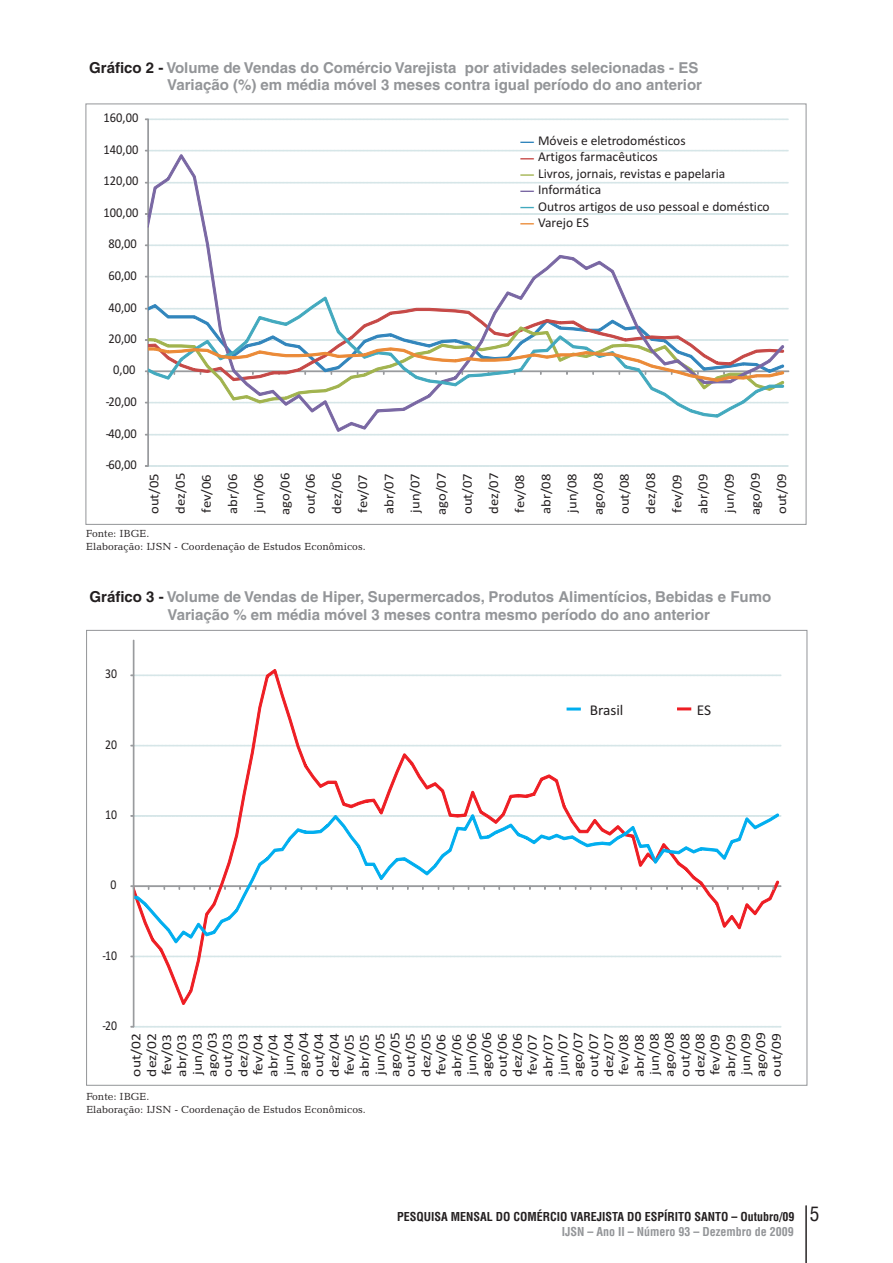
<style>
.page{position:relative;width:893px;height:1263px;background:#fff}
.page>*{position:absolute;margin:0;border:0;box-sizing:border-box;transform-origin:0 0}
.t1{font:700 15px/17.9px "Helvetica LT";color:#939598;text-align:right}
.t2{font:15px "Calibri";color:#231f20}
.t3{font:13.5px "Calibri";color:#231f20;scale:1.14 1}
.t4{font:13.5px/26.1px "Calibri";color:#231f20;text-align:justify;scale:1.08 1}
.t5{font:13.5px/16.2px "Calibri";color:#231f20}
.t6{font:13.5px "Calibri";color:#231f20;scale:.92 1}
.t7{font:13.5px "Calibri";color:#231f20;scale:.87 1}
.t8{font:700 condensed 12px "Helvetica LT";color:#231f20}
.t9{font:700 condensed 12px "Helvetica LT";color:#939598}
.t10{font:10.5px/12.6px "Candida BT";color:#231f20}
.s1{color:#231f20}
.s2{font-weight:400;font-size:19.5px}
</style>
<div class="page">
<hr style="left:806px;top:1205px;width:1px;height:58px;background:#231f20">
<svg style="left:145px;top:118px;width:644px;height:349px"></svg>
<svg style="left:130px;top:639px;width:652px;height:389px"></svg>
<p class="t1" style="left:89px;top:60px;width:614px"><span class="s1">Gráfico 2 -</span> Volume de Vendas do Comércio Varejista por atividades selecionadas - ES<br>Variação (%) em média móvel 3 meses contra igual período do ano anterior</p>
<p class="t6" style="left:104px;top:112px;width:39px">160,00</p>
<p class="t6" style="left:104px;top:143px;width:39px">140,00</p>
<p class="t6" style="left:104px;top:175px;width:39px">120,00</p>
<p class="t6" style="left:104px;top:207px;width:39px">100,00</p>
<p class="t6" style="left:108px;top:238px;width:32px">80,00</p>
<p class="t6" style="left:108px;top:269px;width:32px">60,00</p>
<p class="t6" style="left:108px;top:302px;width:32px">40,00</p>
<p class="t6" style="left:108px;top:333px;width:32px">20,00</p>
<p class="t6" style="left:113px;top:364px;width:26px">0,00</p>
<p class="t6" style="left:106px;top:396px;width:35px">-20,00</p>
<p class="t6" style="left:106px;top:427px;width:35px">-40,00</p>
<p class="t6" style="left:106px;top:459px;width:35px">-60,00</p>
<p class="t5" style="left:538px;top:133px;width:149px">Móveis e eletrodomésticos<br>Artigos farmacêuticos</p>
<p class="t5" style="left:538px;top:183px;width:65px">Informática</p>
<p class="t5" style="left:538px;top:215px;width:52px">Varejo ES</p>
<p class="t5" style="left:538px;top:167px;width:189px">Livros, jornais, revistas e papelaria</p>
<p class="t5" style="left:538px;top:199px;width:233px">Outros artigos de uso pessoal e doméstico</p>
<p class="t4" style="left:142px;top:515px;width:40px;rotate:-90deg">out/05 dez/05 fev/06 abr/06 jun/06 ago/06 out/06 dez/06 fev/07 abr/07 jun/07 ago/07 out/07 dez/07 fev/08 abr/08 jun/08 ago/08 out/08 dez/08 fev/09 abr/09 jun/09 ago/09 out/09</p>
<p class="t10" style="left:86px;top:528px;width:281px">Fonte: IBGE.<br>Elaboração: IJSN - Coordenação de Estudos Econômicos.</p>
<p class="t1" style="left:168px;top:589px;width:605px;text-align:left;text-indent:-78px"><span class="s1">Gráfico 3 -</span> Volume de Vendas de Hiper, Supermercados, Produtos Alimentícios, Bebidas e Fumo<br>Variação % em média móvel 3 meses contra mesmo período do ano anterior</p>
<p class="t7" style="left:105px;top:668px;width:15px">30</p>
<p class="t7" style="left:105px;top:739px;width:15px">20</p>
<p class="t7" style="left:105px;top:809px;width:15px">10</p>
<p class="t2" style="left:590px;top:703px;width:35px">Brasil</p>
<p class="t2" style="left:697px;top:703px;width:16px">ES</p>
<p class="t7" style="left:111px;top:879px;width:8px">0</p>
<p class="t7" style="left:102px;top:949px;width:18px">-10</p>
<p class="t7" style="left:102px;top:1020px;width:18px">-20</p>
<p class="t3" style="left:298px;top:1076px;width:40px;rotate:-90deg">ago/04</p>
<p class="t3" style="left:481px;top:1076px;width:40px;rotate:-90deg">ago/06</p>
<p class="t3" style="left:664px;top:1076px;width:40px;rotate:-90deg">ago/08</p>
<p class="t3" style="left:572px;top:1076px;width:40px;rotate:-90deg">ago/07</p>
<p class="t3" style="left:755px;top:1076px;width:40px;rotate:-90deg">ago/09</p>
<p class="t3" style="left:389px;top:1076px;width:40px;rotate:-90deg">ago/05</p>
<p class="t3" style="left:207px;top:1076px;width:40px;rotate:-90deg">ago/03</p>
<p class="t3" style="left:329px;top:1076px;width:40px;rotate:-90deg">dez/04</p>
<p class="t3" style="left:512px;top:1076px;width:40px;rotate:-90deg">dez/06</p>
<p class="t3" style="left:694px;top:1076px;width:40px;rotate:-90deg">dez/08</p>
<p class="t3" style="left:283px;top:1075px;width:38px;rotate:-90deg">jun/04</p>
<p class="t3" style="left:603px;top:1076px;width:40px;rotate:-90deg">dez/07</p>
<p class="t3" style="left:313px;top:1076px;width:39px;rotate:-90deg">out/04</p>
<p class="t3" style="left:146px;top:1076px;width:40px;rotate:-90deg">dez/02</p>
<p class="t3" style="left:466px;top:1075px;width:38px;rotate:-90deg">jun/06</p>
<p class="t3" style="left:649px;top:1075px;width:38px;rotate:-90deg">jun/08</p>
<p class="t3" style="left:420px;top:1076px;width:40px;rotate:-90deg">dez/05</p>
<p class="t3" style="left:497px;top:1076px;width:39px;rotate:-90deg">out/06</p>
<p class="t3" style="left:237px;top:1076px;width:40px;rotate:-90deg">dez/03</p>
<p class="t3" style="left:679px;top:1076px;width:39px;rotate:-90deg">out/08</p>
<p class="t3" style="left:557px;top:1075px;width:38px;rotate:-90deg">jun/07</p>
<p class="t3" style="left:588px;top:1076px;width:39px;rotate:-90deg">out/07</p>
<p class="t3" style="left:740px;top:1075px;width:38px;rotate:-90deg">jun/09</p>
<p class="t3" style="left:771px;top:1076px;width:39px;rotate:-90deg">out/09</p>
<p class="t3" style="left:374px;top:1075px;width:38px;rotate:-90deg">jun/05</p>
<p class="t3" style="left:130px;top:1076px;width:39px;rotate:-90deg">out/02</p>
<p class="t3" style="left:192px;top:1075px;width:38px;rotate:-90deg">jun/03</p>
<p class="t3" style="left:405px;top:1076px;width:39px;rotate:-90deg">out/05</p>
<p class="t3" style="left:222px;top:1076px;width:39px;rotate:-90deg">out/03</p>
<p class="t3" style="left:267px;top:1076px;width:39px;rotate:-90deg">abr/04</p>
<p class="t3" style="left:451px;top:1076px;width:39px;rotate:-90deg">abr/06</p>
<p class="t3" style="left:634px;top:1076px;width:39px;rotate:-90deg">abr/08</p>
<p class="t3" style="left:542px;top:1076px;width:39px;rotate:-90deg">abr/07</p>
<p class="t3" style="left:725px;top:1076px;width:39px;rotate:-90deg">abr/09</p>
<p class="t3" style="left:252px;top:1075px;width:37px;rotate:-90deg">fev/04</p>
<p class="t3" style="left:359px;top:1076px;width:39px;rotate:-90deg">abr/05</p>
<p class="t3" style="left:176px;top:1076px;width:39px;rotate:-90deg">abr/03</p>
<p class="t3" style="left:435px;top:1075px;width:37px;rotate:-90deg">fev/06</p>
<p class="t3" style="left:618px;top:1075px;width:37px;rotate:-90deg">fev/08</p>
<p class="t3" style="left:527px;top:1075px;width:37px;rotate:-90deg">fev/07</p>
<p class="t3" style="left:709px;top:1075px;width:37px;rotate:-90deg">fev/09</p>
<p class="t3" style="left:344px;top:1075px;width:37px;rotate:-90deg">fev/05</p>
<p class="t3" style="left:161px;top:1075px;width:37px;rotate:-90deg">fev/03</p>
<p class="t10" style="left:86px;top:1091px;width:281px">Fonte: IBGE.<br>Elaboração: IJSN - Coordenação de Estudos Econômicos.</p>
<p class="t8" style="left:397px;top:1211px;width:424px">PESQUISA MENSAL DO COMÉRCIO VAREJISTA DO ESPÍRITO SANTO – Outubro/09 <span class="s2">5</span></p>
<p class="t9" style="left:562px;top:1227px;width:234px">IJSN – Ano II – Número 93 – Dezembro de 2009</p>
</div>
